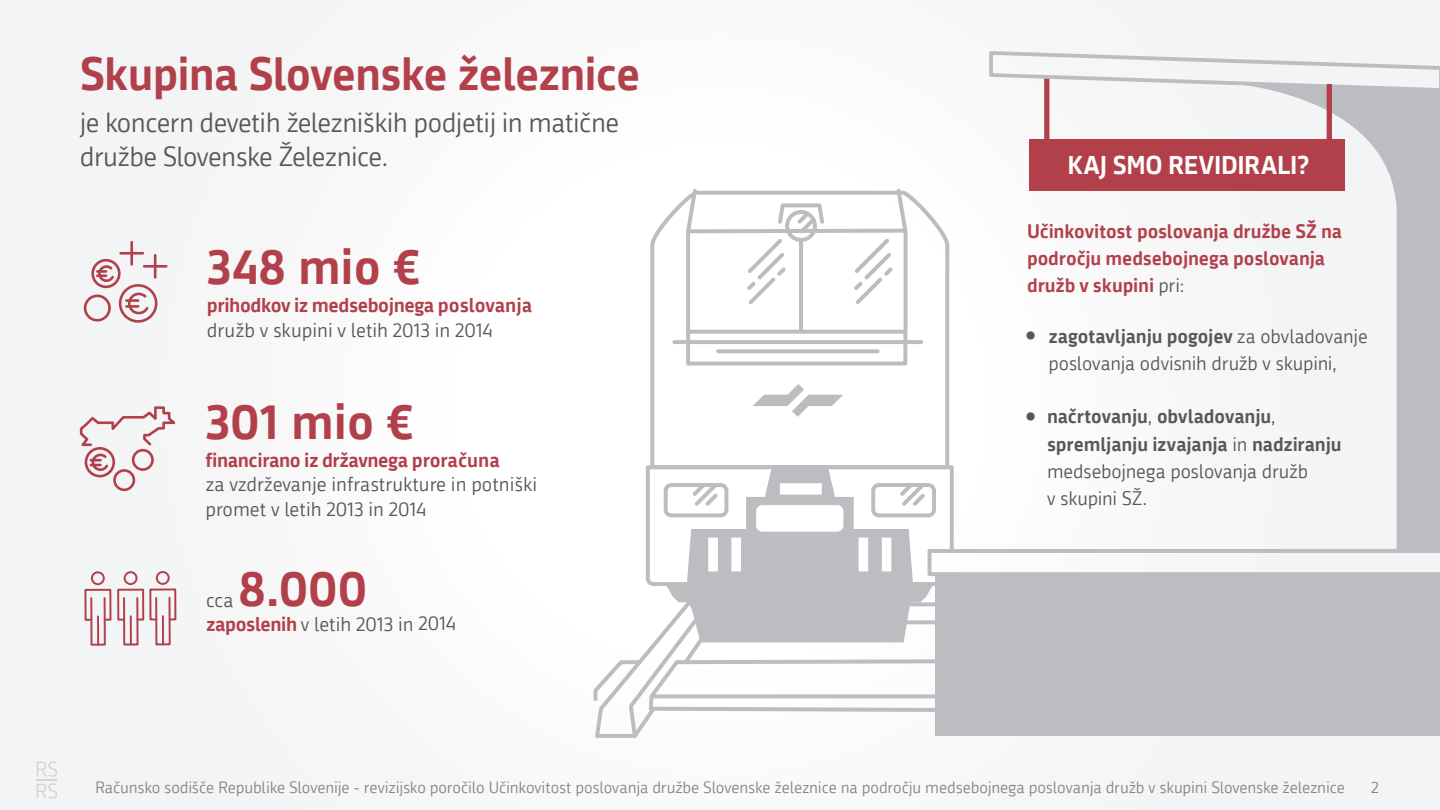
<style>
.page{position:relative;width:1440px;height:810px;background:#f8f8f9}
.page>*{position:absolute;margin:0;border:0;box-sizing:border-box;transform-origin:0 0}
.t1{font:700 48.75px "Republika";letter-spacing:.005em;color:#b2404b}
.t2{font:700 45.53px "Republika";letter-spacing:-.02em;color:#b2404b}
.t3{font:27px/33.6px "Republika";letter-spacing:-.02em;color:#57585a}
.t4{font:700 25.12px "Republika";letter-spacing:-.005em;color:#fff}
.t5{font:19.5px/24.8px "Republika";color:#57585a}
.t6{font:700 19.5px "Republika";letter-spacing:-.02em;color:#b2404b}
.t7{font:700 19.12px/27.2px "Republika";letter-spacing:-.005em;color:#57585a}
.t8{font:700 19.12px/27.3px "Republika";letter-spacing:-.005em;color:#b2404b}
.t9{font:19.12px/27.2px "Republika";letter-spacing:-.015em;color:#57585a;text-align:center}
.t10{font:15.98px "Republika";letter-spacing:-.01em;color:#878686}
.s1{font-weight:700;color:#b2404b}
.s2{font-weight:400;color:#57585a}
.s3{font-weight:700;font-size:26.1px}
.s4{font-weight:700}
.s5{font-size:26.1px}
.s6{font-weight:400}
</style>
<div class="page">
<svg style="left:37px;top:761px;width:20px;height:16px"></svg>
<hr style="left:37px;top:779px;width:20px;height:2px;background:#878686">
<svg style="left:37px;top:783px;width:20px;height:16px"></svg>
<div style="left:1029px;top:140px;width:316px;height:51px;background:#b2404b"></div>
<div style="left:1044px;top:76px;width:5px;height:87px;background:#b2404b"></div>
<svg style="left:1220px;top:94px;width:220px;height:369px"></svg>
<svg style="left:989px;top:51px;width:451px;height:43px"></svg>
<svg style="left:650px;top:195px;width:299px;height:268px"></svg>
<hr style="left:686px;top:233px;width:4px;height:99px;background:#bcbdc0">
<svg style="left:904px;top:308px;width:4px;height:22px"></svg>
<hr style="left:799px;top:240px;width:4px;height:91px;background:#bcbdc0">
<div style="left:686px;top:330px;width:221px;height:36px;border:4px solid #bcbdc0"></div>
<svg style="left:683px;top:189px;width:227px;height:119px"></svg>
<svg style="left:753px;top:384px;width:90px;height:33px"></svg>
<hr style="left:674px;top:340px;width:247px;height:4px;background:#bcbdc0">
<svg style="left:718px;top:349px;width:160px;height:4px"></svg>
<svg style="left:593px;top:463px;width:847px;height:275px"></svg>
<div style="left:1327px;top:84px;width:5px;height:79px;background:#b2404b"></div>
<div style="left:91px;top:259px;width:30px;height:29px;border:3px solid #b2404b;border-radius:50%"></div>
<svg style="left:97px;top:264px;width:19px;height:19px"></svg>
<div style="left:119px;top:284px;width:38px;height:39px;border:3px solid #b2404b;border-radius:50%"></div>
<svg style="left:126px;top:291px;width:25px;height:25px"></svg>
<div style="left:84px;top:295px;width:27px;height:27px;border:3px solid #b2404b;border-radius:50%"></div>
<hr style="left:121px;top:252px;width:22px;height:3px;background:#b2404b">
<hr style="left:130px;top:242px;width:3px;height:22px;background:#b2404b">
<hr style="left:144px;top:265px;width:22px;height:3px;background:#b2404b">
<hr style="left:154px;top:255px;width:2px;height:22px;background:#b2404b">
<div style="left:85px;top:447px;width:30px;height:30px;border:3px solid #b2404b;border-radius:50%"></div>
<svg style="left:79px;top:406px;width:97px;height:66px"></svg>
<div style="left:113px;top:469px;width:22px;height:22px;border:3px solid #b2404b;border-radius:50%"></div>
<div style="left:132px;top:449px;width:22px;height:22px;border:3px solid #b2404b;border-radius:50%"></div>
<div style="left:156px;top:571px;width:14px;height:14px;border:2px solid #b2404b;border-radius:50%"></div>
<div style="left:155px;top:597px;width:16px;height:48px;border:2px solid #b2404b"></div>
<hr style="left:162px;top:616px;width:2px;height:28px;background:#b2404b">
<div style="left:91px;top:571px;width:14px;height:14px;border:2px solid #b2404b;border-radius:50%"></div>
<div style="left:90px;top:597px;width:16px;height:49px;border:2px solid #b2404b"></div>
<hr style="left:97px;top:616px;width:2px;height:29px;background:#b2404b">
<div style="left:124px;top:571px;width:14px;height:14px;border:2px solid #b2404b;border-radius:50%"></div>
<div style="left:123px;top:597px;width:16px;height:49px;border:2px solid #b2404b"></div>
<svg style="left:84px;top:588px;width:93px;height:34px"></svg>
<hr style="left:130px;top:616px;width:2px;height:29px;background:#b2404b">
<h2 class="t2" style="left:80px;top:40px;width:562px">Skupina Slovenske železnice</h2>
<h3 class="t3" style="left:80px;top:104px;width:541px">je koncern devetih železniških podjetij in matične družbe Slovenske Železnice.</h3>
<h1 class="t1" style="left:207px;top:230px;width:214px">348 mio €</h1>
<p class="t6" style="left:207px;top:290px;width:327px">prihodkov iz medsebojnega poslovanja</p>
<p class="t5" style="left:207px;top:317px;width:287px">družb v skupini v letih 2013 in 2014</p>
<h1 class="t1" style="left:205px;top:385px;width:209px">301 mio €</h1>
<p class="t6" style="left:205px;top:446px;width:296px">financirano iz državnega proračuna</p>
<p class="t5" style="left:205px;top:470px;width:334px">za vzdrževanje infrastrukture in potniški promet v letih 2013 in 2014</p>
<h1 class="t1" style="left:239px;top:552px;width:130px">8.000</h1>
<p class="t5" style="left:206px;top:610px;width:251px"><span class="s1">zaposlenih</span> v letih 2013 in 2014</p>
<p class="t5" style="left:206px;top:586px;width:29px">cca</p>
<h3 class="t4" style="left:1067px;top:146px;width:243px">KAJ SMO REVIDIRALI?</h3>
<p class="t8" style="left:1027px;top:216px;width:317px">Učinkovitost poslovanja družbe SŽ na področju medsebojnega poslovanja družb v skupini <span class="s2">pri:</span></p>
<p class="t9" style="left:1025px;top:321px;width:344px"><span class="s3">•</span> <span class="s4">zagotavljanju pogojev</span> za obvladovanje poslovanja odvisnih družb v skupini,</p>
<p class="t7" style="left:1047px;top:402px;width:296px;text-indent:-22px"><span class="s5">•</span> načrtovanju<span class="s6">,</span> obvladovanju<span class="s6">, </span>spremljanju izvajanja <span class="s6">in</span> nadziranju <span class="s6">medsebojnega poslovanja družb<br>v skupini SŽ.</span></p>
<p class="t10" style="left:95px;top:777px;width:1251px">Računsko sodišče Republike Slovenije - revizijsko poročilo Učinkovitost poslovanja družbe Slovenske železnice na področju medsebojnega poslovanja družb v skupini Slovenske železnice</p>
<p class="t10" style="left:1371px;top:777px;width:9px">2</p>
</div>
